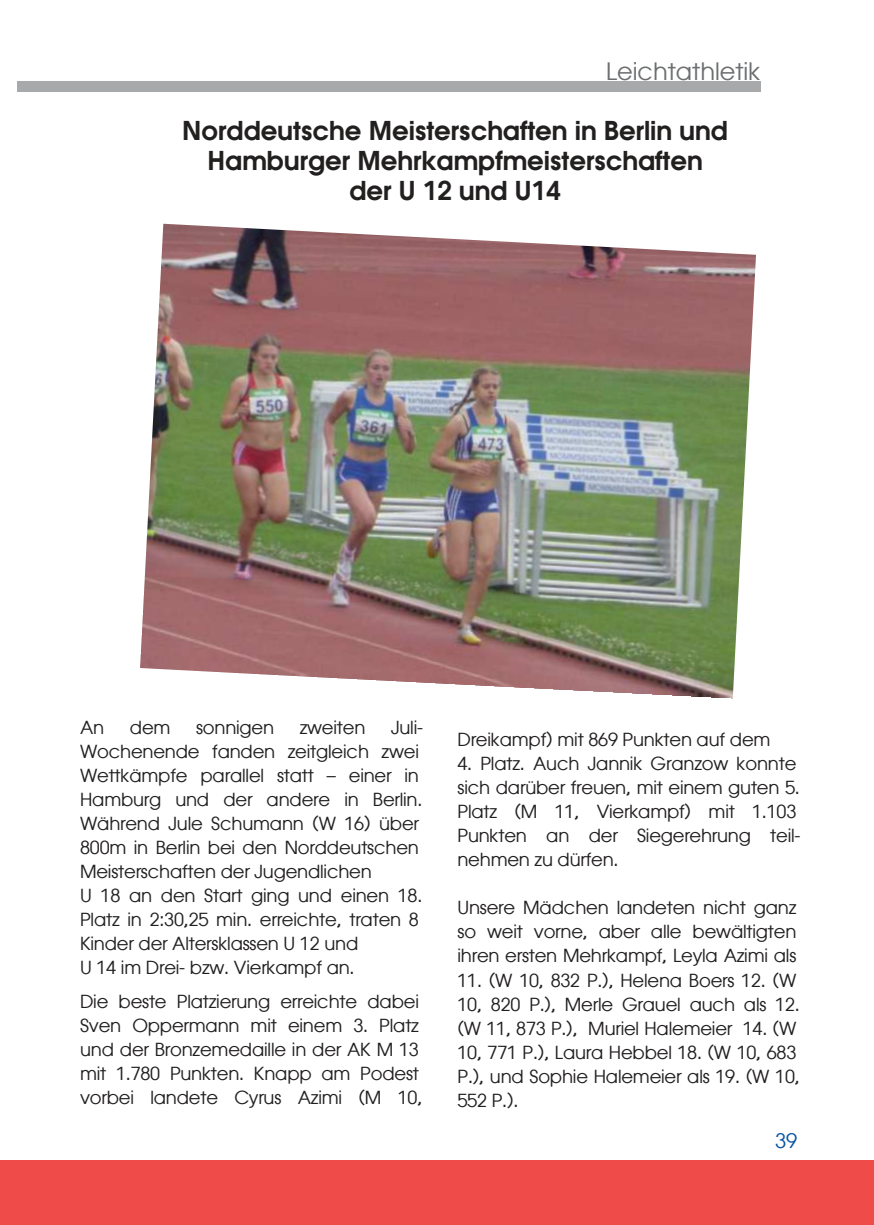
<style>
.page{position:relative;width:874px;height:1225px;background:#fff}
.page>*{position:absolute;margin:0;border:0;box-sizing:border-box;transform-origin:0 0}
.t1{font:600 26px/30px "Atlanta";color:#221f1f;text-align:center}
.t2{font:24px "Atlanta";color:#6c6e70}
.t3{font:20px "Atlanta";color:#0655a6}
.t4{font:18px/24px "Atlanta";letter-spacing:-.01em;color:#221f1f}
</style>
<div class="page">
<div style="left:0;top:1160px;width:873px;height:65px;background:#ef4b49"></div>
<div style="left:17px;top:82px;width:743px;height:10px;background:#a7a9ab"></div>
<img style="left:140px;top:224px;width:615px;height:475px">
<h2 class="t2" style="left:605px;top:59px;width:156px">Leichtathletik</h2>
<h1 class="t1" style="left:182px;top:115px;width:546px">Norddeutsche Meisterschaften in Berlin und<br>Hamburger Mehrkampfmeisterschaften<br>der U 12 und U14</h1>
<p class="t4" style="left:80px;top:715px;width:344px;text-indent:311px">Juli-<br>Wochenende fanden zeitgleich zwei<br>Wettkämpfe parallel statt – einer in<br>Hamburg und der andere in Berlin.<br>Während Jule Schumann (W 16) über<br>800m in Berlin bei den Norddeutschen<br>Meisterschaften der Jugendlichen<br>U 18 an den Start ging und einen 18.<br>Platz in 2:30,25 min. erreichte, traten 8<br>Kinder der Altersklassen U 12 und<br>U 14 im Drei- bzw. Vierkampf an.</p>
<p class="t4" style="left:80px;top:989px;width:343px">Die beste Platzierung erreichte dabei Sven Oppermann mit einem 3. Platz und der Bronzemedaille in der AK M 13 mit 1.780 Punkten. Knapp am Podest vorbei landete Cyrus Azimi (M 10,</p>
<p class="t4" style="left:80px;top:715px;width:26px">An</p>
<p class="t4" style="left:130px;top:715px;width:42px">dem</p>
<p class="t4" style="left:196px;top:715px;width:79px">sonnigen</p>
<p class="t4" style="left:299px;top:715px;width:67px">zweiten</p>
<p class="t4" style="left:457px;top:728px;width:314px">Dreikampf) mit 869 Punkten auf dem</p>
<p class="t4" style="left:457px;top:752px;width:344px">4. Platz. Auch Jannik Granzow konnte sich darüber freuen, mit einem guten 5.<br>Platz (M 11, Vierkampf) mit 1.103<br>Punkten an der Siegerehrung teil&shy;nehmen zu dürfen.</p>
<p class="t4" style="left:457px;top:896px;width:340px;text-align:justify">Unsere Mädchen landeten nicht ganz so weit vorne, aber alle bewältigten ihren ersten Mehrkampf, Leyla Azimi als</p>
<p class="t4" style="left:457px;top:968px;width:343px">11. (W 10, 832 P.), Helena Boers 12. (W<br>10, 820 P.), Merle Grauel auch als 12. (W 11, 873 P.), Muriel Halemeier 14. (W<br>10, 771 P.), Laura Hebbel 18. (W 10, 683<br>P.), und Sophie Halemeier als 19. (W 10,<br>552 P.).</p>
<p class="t3" style="left:774px;top:1130px;width:24px">39</p>
</div>
